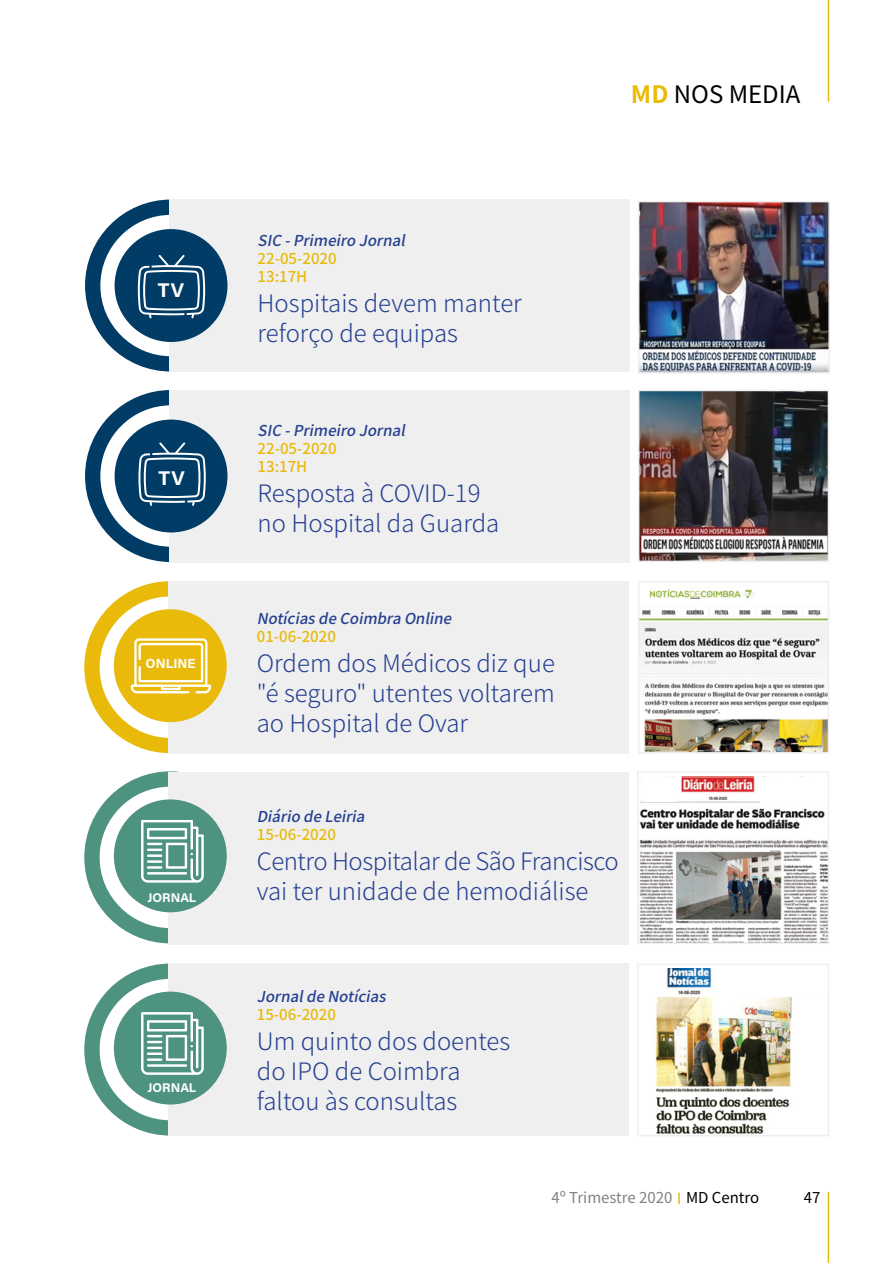
<style>
.page{position:relative;width:893px;height:1263px;background:#fff}
.page>*{position:absolute;margin:0;border:0;box-sizing:border-box;transform-origin:0 0}
.t1{font:300 24px/30px "Noto Sans JP";color:#25408f}
.t2{font:300 24px "Noto Sans JP";letter-spacing:-.02em;color:#25408f}
.t3{font:24px "Noto Sans JP";color:#000}
.t4{font:19.8px "Acumin Variable Concept";color:#fff}
.t5{font:italic 500 15px "Noto Sans JP";color:#25408f}
.t6{font:500 15px/18px "Noto Sans JP";color:#e9ba09}
.t7{font:15px "Noto Sans JP";color:#808285}
.t8{font:15px "Noto Sans JP";color:#000}
.t9{font:13.2px "Acumin Variable Concept";color:#fff}
.t10{font:12.6px "Acumin Variable Concept";color:#fff}
.s1{font-weight:700;color:#e9ba09}
.s2{color:#000}
</style>
<div class="page">
<hr style="left:828px;top:1192px;width:1px;height:71px;background:#e9ba09">
<svg style="left:678px;top:1192px;width:2px;height:12px"></svg>
<div style="left:85px;top:390px;width:172px;height:172px;border:15px solid #003c65;border-radius:50%"></div>
<hr style="left:828px;top:0;width:1px;height:102px;background:#e9ba09">
<div style="left:169px;top:390px;width:460px;height:172px;background:#efeff0"></div>
<div style="left:115px;top:420px;width:112px;height:112px;background:#003c65;border-radius:50%"></div>
<svg style="left:138px;top:442px;width:68px;height:64px"></svg>
<div style="left:85px;top:200px;width:172px;height:172px;border:15px solid #003c65;border-radius:50%"></div>
<div style="left:169px;top:199px;width:460px;height:173px;background:#efeff0"></div>
<div style="left:115px;top:229px;width:112px;height:113px;background:#003c65;border-radius:50%"></div>
<svg style="left:137px;top:255px;width:69px;height:63px"></svg>
<img style="left:641px;top:204px;width:186px;height:167px">
<div style="left:638px;top:201px;width:192px;height:173px;border:2px solid #efeff0"></div>
<img style="left:641px;top:393px;width:185px;height:166px">
<div style="left:638px;top:390px;width:191px;height:172px;border:2px solid #efeff0"></div>
<div style="left:84px;top:581px;width:172px;height:172px;border:15px solid #e9ba09;border-radius:50%"></div>
<div style="left:84px;top:771px;width:172px;height:172px;border:15px solid #4e9280;border-radius:50%"></div>
<div style="left:168px;top:581px;width:461px;height:172px;background:#efeff0"></div>
<div style="left:168px;top:772px;width:461px;height:172px;background:#efeff0"></div>
<div style="left:114px;top:609px;width:113px;height:113px;background:#e9ba09;border-radius:50%"></div>
<div style="left:114px;top:799px;width:113px;height:113px;background:#4e9280;border-radius:50%"></div>
<svg style="left:131px;top:638px;width:80px;height:55px"></svg>
<svg style="left:141px;top:820px;width:63px;height:63px"></svg>
<img style="left:640px;top:776px;width:186px;height:165px">
<div style="left:637px;top:771px;width:192px;height:173px;border:2px solid #efeff0"></div>
<img style="left:641px;top:589px;width:185px;height:161px">
<div style="left:638px;top:581px;width:191px;height:172px;border:2px solid #efeff0"></div>
<div style="left:643px;top:777px;width:31px;height:25px;background:#fff"></div>
<div style="left:761px;top:777px;width:67px;height:26px;background:#fff"></div>
<div style="left:84px;top:963px;width:172px;height:172px;border:15px solid #4e9280;border-radius:50%"></div>
<div style="left:168px;top:964px;width:461px;height:172px;background:#efeff0"></div>
<div style="left:114px;top:992px;width:113px;height:112px;background:#4e9280;border-radius:50%"></div>
<svg style="left:141px;top:1012px;width:63px;height:63px"></svg>
<img style="left:655px;top:968px;width:137px;height:165px">
<div style="left:637px;top:963px;width:192px;height:173px;border:2px solid #efeff0"></div>
<div style="left:737px;top:968px;width:91px;height:28px;background:#fff"></div>
<p class="t4" style="left:158px;top:277px;width:28px">TV</p>
<p class="t4" style="left:159px;top:464px;width:28px">TV</p>
<p class="t9" style="left:146px;top:654px;width:52px">ONLINE</p>
<p class="t10" style="left:148px;top:889px;width:50px">JORNAL</p>
<p class="t10" style="left:148px;top:1079px;width:50px">JORNAL</p>
<p class="t3" style="left:631px;top:80px;width:171px"><span class="s1">MD</span> NOS MEDIA</p>
<p class="t5" style="left:258px;top:232px;width:156px">SIC-PrimeiroJornal</p>
<p class="t6" style="left:258px;top:250px;width:81px">22-05-2020<br>13:17H</p>
<p class="t1" style="left:258px;top:288px;width:266px">Hospitais devem manter reforço de equipas</p>
<p class="t5" style="left:258px;top:422px;width:156px">SIC-PrimeiroJornal</p>
<p class="t6" style="left:258px;top:440px;width:81px">22-05-2020<br>13:17H</p>
<p class="t1" style="left:258px;top:479px;width:243px">Resposta à COVID-19 no Hospital da Guarda</p>
<p class="t5" style="left:257px;top:610px;width:203px">NotíciasdeCoimbraOnline</p>
<p class="t6" style="left:257px;top:628px;width:81px">01-06-2020</p>
<p class="t1" style="left:257px;top:648px;width:300px;text-align:justify">Ordem dos Médicos diz que "é seguro" utentes voltarem ao Hospital de Ovar</p>
<p class="t5" style="left:257px;top:808px;width:117px">DiáriodeLeiria</p>
<p class="t6" style="left:257px;top:826px;width:81px">15-06-2020</p>
<p class="t2" style="left:257px;top:848px;width:363px">Centro Hospitalar de São Francisco</p>
<p class="t1" style="left:257px;top:877px;width:333px">vai ter unidade de hemodiálise</p>
<p class="t5" style="left:257px;top:988px;width:138px">JornaldeNotícias</p>
<p class="t6" style="left:257px;top:1006px;width:81px">15-06-2020</p>
<p class="t1" style="left:257px;top:1027px;width:255px">Um quinto dos doentes do IPO de Coimbra faltou às consultas</p>
<p class="t7" style="left:551px;top:1189px;width:209px">4º Trimestre 2020 <span class="s2">MD Centro</span></p>
<p class="t8" style="left:804px;top:1189px;width:18px">47</p>
</div>
